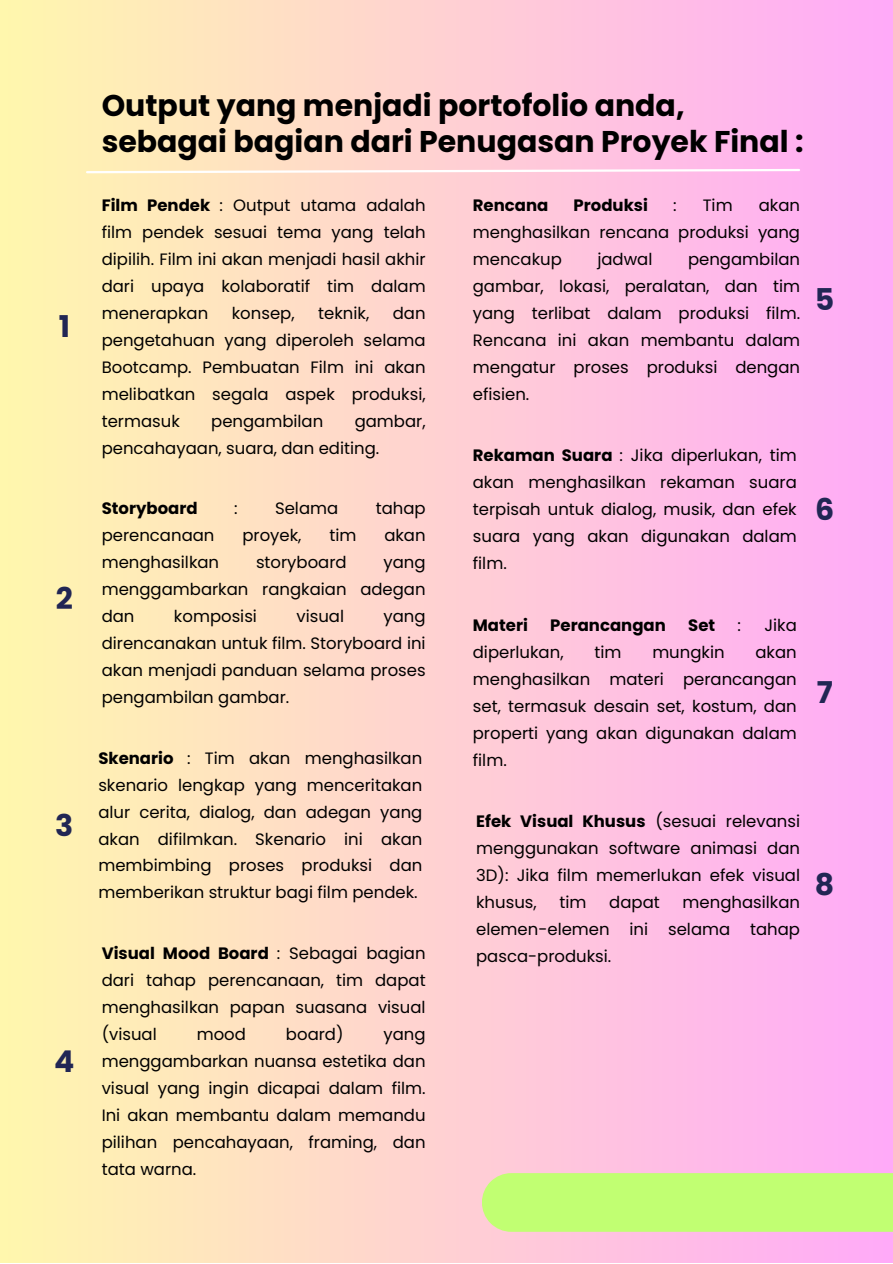
<style>
.page{position:relative;width:893px;height:1264px;background:#fff}
.page>*{position:absolute;margin:0;border:0;box-sizing:border-box;transform-origin:0 0}
.t1{font:700 30px/36px "Poppins";color:#000}
.t2{font:700 30px "Poppins";color:#212654}
.t3{font:16.5px/27px "Poppins";color:#000;text-align:justify}
.t4{font:700 16.5px "Poppins";color:#000}
.s1{font-weight:700}
</style>
<div class="page">
<div style="left:0;top:0;width:892px;height:1262px;background:linear-gradient(to right,#fff7ad,#ffaaf8)"></div>
<svg style="left:85px;top:168px;width:716px;height:6px"></svg>
<div style="left:482px;top:1173px;width:410px;height:58px;background:#c1ff72"></div>
<p class="t2" style="left:59px;top:306px;width:13px">1</p>
<p class="t2" style="left:56px;top:577px;width:19px">2</p>
<p class="t2" style="left:55px;top:804px;width:20px">3</p>
<p class="t2" style="left:54px;top:1040px;width:22px">4</p>
<p class="t1" style="left:102px;top:88px;width:703px">Output yang menjadi portofolio anda, sebagai bagian dari Penugasan Proyek Final :</p>
<p class="t3" style="left:102px;top:191px;width:325px"><span class="s1">Film Pendek</span> : Output utama adalah film pendek sesuai tema yang telah dipilih. Film ini akan menjadi hasil akhir dari upaya kolaboratif tim dalam menerapkan</p>
<p class="t4" style="left:473px;top:193px;width:77px">Rencana</p>
<p class="t4" style="left:573px;top:193px;width:76px">Produksi</p>
<p class="t3" style="left:673px;top:191px;width:5px">:</p>
<p class="t3" style="left:702px;top:191px;width:31px">Tim</p>
<p class="t3" style="left:473px;top:191px;width:329px;text-indent:286px">akan menghasilkan rencana produksi yang mencakup</p>
<p class="t3" style="left:473px;top:245px;width:329px;text-indent:215px">pengambilan gambar, lokasi, peralatan, dan tim yang terlibat dalam produksi film.<br>Rencana ini akan membantu dalam mengatur proses produksi dengan efisien.</p>
<p class="t3" style="left:597px;top:245px;width:57px">jadwal</p>
<p class="t3" style="left:232px;top:299px;width:64px">konsep,</p>
<p class="t3" style="left:318px;top:299px;width:53px">teknik,</p>
<p class="t3" style="left:102px;top:299px;width:325px;text-indent:291px">dan pengetahuan yang diperoleh selama Bootcamp. Pembuatan Film ini akan melibatkan segala aspek produksi, termasuk</p>
<p class="t3" style="left:211px;top:407px;width:114px">pengambilan</p>
<p class="t3" style="left:102px;top:407px;width:325px;text-indent:253px">gambar, pencahayaan, suara, dan editing.</p>
<p class="t3" style="left:473px;top:442px;width:325px"><span class="s1">Rekaman Suara</span> : Jika diperlukan, tim akan menghasilkan rekaman suara terpisah untuk dialog, musik, dan efek suara yang akan digunakan dalam film.</p>
<p class="t4" style="left:102px;top:497px;width:97px">Storyboard</p>
<p class="t3" style="left:234px;top:495px;width:5px">:</p>
<p class="t3" style="left:275px;top:495px;width:65px">Selama</p>
<p class="t3" style="left:375px;top:495px;width:51px">tahap</p>
<p class="t3" style="left:102px;top:522px;width:114px">perencanaan</p>
<p class="t3" style="left:242px;top:522px;width:61px">proyek,</p>
<p class="t3" style="left:329px;top:522px;width:29px">tim</p>
<p class="t3" style="left:384px;top:522px;width:43px">akan</p>
<p class="t3" style="left:102px;top:549px;width:119px">menghasilkan</p>
<p class="t3" style="left:256px;top:549px;width:92px">storyboard</p>
<p class="t3" style="left:102px;top:549px;width:325px;text-indent:282px">yang menggambarkan rangkaian adegan dan</p>
<p class="t3" style="left:174px;top:603px;width:84px">komposisi</p>
<p class="t3" style="left:296px;top:603px;width:49px">visual</p>
<p class="t3" style="left:102px;top:603px;width:325px;text-indent:282px">yang direncanakan untuk film. Storyboard ini akan menjadi panduan selama proses pengambilan gambar.</p>
<p class="t4" style="left:473px;top:613px;width:57px">Materi</p>
<p class="t4" style="left:550px;top:613px;width:117px">Perancangan</p>
<p class="t4" style="left:688px;top:613px;width:28px">Set</p>
<p class="t3" style="left:737px;top:611px;width:5px">:</p>
<p class="t3" style="left:764px;top:611px;width:34px">Jika</p>
<p class="t3" style="left:473px;top:638px;width:92px">diperlukan,</p>
<p class="t3" style="left:594px;top:638px;width:29px">tim</p>
<p class="t3" style="left:652px;top:638px;width:74px">mungkin</p>
<p class="t3" style="left:473px;top:638px;width:325px;text-indent:282px">akan menghasilkan materi perancangan set, termasuk desain set, kostum, dan properti yang akan digunakan dalam film.</p>
<p class="t3" style="left:98px;top:744px;width:325px"><span class="s1">Skenario</span> : Tim akan menghasilkan skenario lengkap yang menceritakan alur cerita, dialog, dan adegan yang akan difilmkan. Skenario ini akan membimbing proses produksi dan memberikan struktur bagi film pendek.</p>
<p class="t3" style="left:476px;top:807px;width:325px"><span class="s1">Efek Visual Khusus</span> (sesuai relevansi menggunakan software animasi dan 3D): Jika film memerlukan efek visual khusus,</p>
<p class="t3" style="left:476px;top:888px;width:325px;text-indent:206px">menghasilkan elemen-elemen ini selama tahap pasca-produksi.</p>
<p class="t3" style="left:559px;top:888px;width:29px">tim</p>
<p class="t3" style="left:609px;top:888px;width:52px">dapat</p>
<p class="t3" style="left:102px;top:939px;width:325px"><span class="s1">Visual Mood Board</span> : Sebagai bagian dari tahap perencanaan, tim dapat menghasilkan papan suasana visual (visual</p>
<p class="t3" style="left:197px;top:1020px;width:51px">mood</p>
<p class="t3" style="left:286px;top:1020px;width:59px">board)</p>
<p class="t3" style="left:102px;top:1020px;width:325px;text-indent:282px">yang menggambarkan nuansa estetika dan visual yang ingin dicapai dalam film.<br>Ini akan membantu dalam memandu pilihan pencahayaan, framing, dan tata warna.</p>
<p class="t2" style="left:814px;top:279px;width:21px">5</p>
<p class="t2" style="left:815px;top:489px;width:21px">6</p>
<p class="t2" style="left:816px;top:671px;width:18px">7</p>
<p class="t2" style="left:814px;top:863px;width:21px">8</p>
</div>
